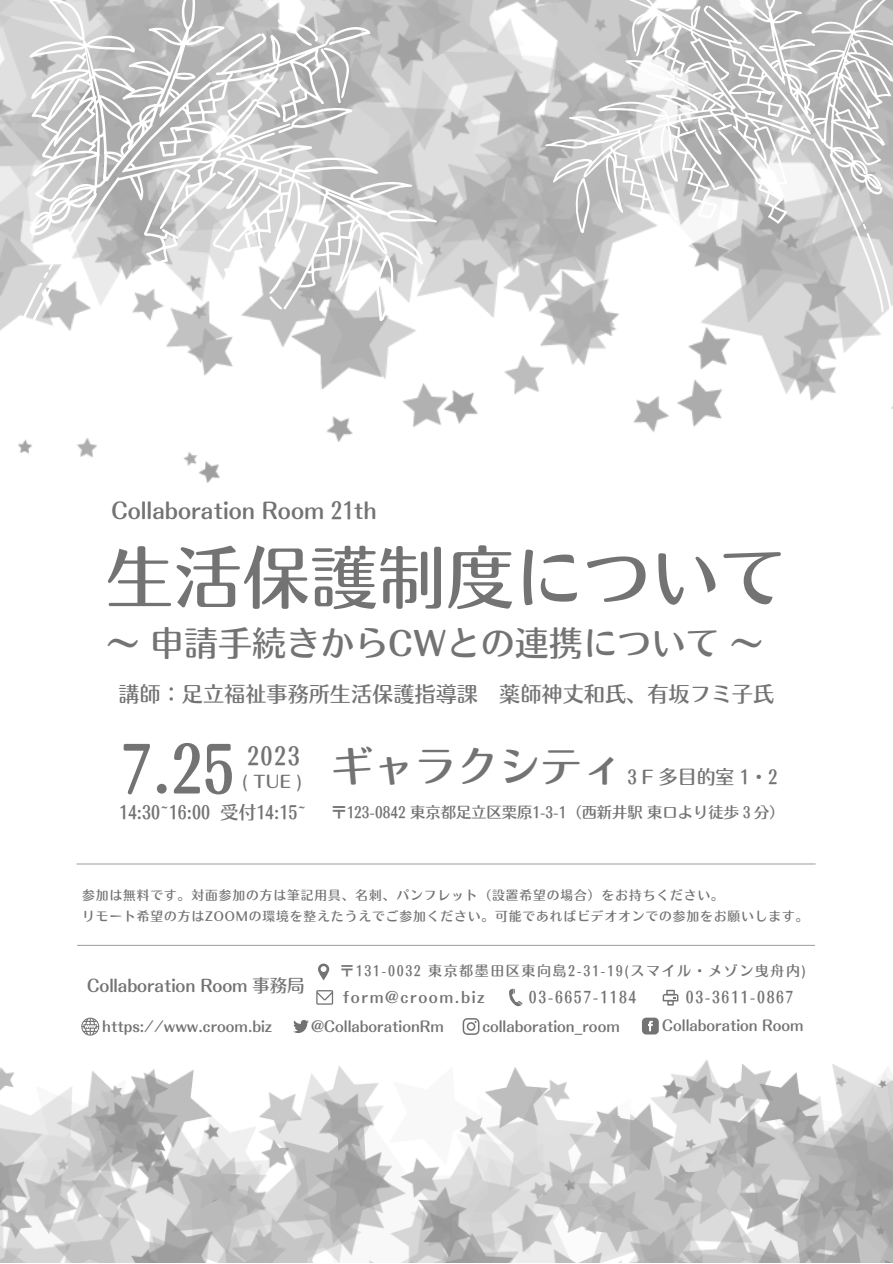
<style>
.page{position:relative;width:893px;height:1264px;background:#fff}
.page>*{position:absolute;margin:0;border:0;box-sizing:border-box;transform-origin:0 0}
.t1{font:68.1px "Motoya Ma Aporo Std W4";color:#737373}
.t2{font:63.6px "Motoya Ma Aporo Std W4";color:#737373}
.t3{font:41.7px "Motoya Ma Aporo Std W4";color:#737373}
.t4{font:34.05px "Motoya Ma Aporo Std W4";color:#737373}
.t5{font:24.15px "Motoya Ma Aporo Std W4";color:#737373}
.t6{font:22.95px "Motoya Ma Aporo Std W4";color:#737373}
.t7{font:21.15px "Motoya Ma Aporo Std W4";color:#737373}
.t8{font:18.9px "Motoya Ma Aporo Std W4";color:#737373}
.t9{font:18px "Motoya Ma Aporo Std W4";color:#737373}
.t10{font:17.4px "Motoya Ma Aporo Std W4";letter-spacing:-.005em;color:#737373}
.t11{font:15.75px "Motoya Ma Aporo Std W4";letter-spacing:.1em;color:#737373}
.t12{font:15.3px "Motoya Ma Aporo Std W4";color:#737373}
.t13{font:15.15px "Motoya Ma Aporo Std W4";color:#737373}
.t14{font:13.95px "Motoya Ma Aporo Std W4";letter-spacing:.115em;color:#737373}
.t15{font:12.75px "Motoya Ma Aporo Std W4";letter-spacing:.075em;color:#737373}
</style>
<div class="page">
<svg style="left:293px;top:1020px;width:16px;height:13px"></svg>
<svg style="left:462px;top:1018px;width:17px;height:16px"></svg>
<svg style="left:642px;top:1017px;width:16px;height:17px"></svg>
<svg style="left:662px;top:989px;width:16px;height:16px"></svg>
<svg style="left:509px;top:988px;width:13px;height:18px"></svg>
<svg style="left:316px;top:990px;width:17px;height:14px"></svg>
<svg style="left:318px;top:963px;width:11px;height:17px"></svg>
<svg style="left:81px;top:1017px;width:18px;height:18px"></svg>
<hr style="left:77px;top:944px;width:738px;height:2px;background:#a6a6a6">
<hr style="left:77px;top:863px;width:738px;height:1px;background:#a6a6a6">
<img style="left:0;top:1060px;width:892px;height:202px">
<svg style="left:0;top:0;width:491px;height:483px"></svg>
<svg style="left:491px;top:0;width:401px;height:425px"></svg>
<p class="t6" style="left:111px;top:498px;width:267px">Collaboration Room 21th</p>
<p class="t1" style="left:106px;top:543px;width:682px">生活保護制度について</p>
<p class="t4" style="left:106px;top:625px;width:654px">～申請手続きからCWとの連携について～</p>
<p class="t7" style="left:118px;top:683px;width:656px">講師：足立福祉事務所生活保護指導課 薬師神丈和氏、有坂フミ子氏</p>
<p class="t2" style="left:121px;top:737px;width:115px">7.25</p>
<p class="t5" style="left:247px;top:744px;width:54px">2023</p>
<p class="t10" style="left:242px;top:773px;width:61px">( TUE )</p>
<p class="t3" style="left:331px;top:745px;width:294px">ギャラクシティ</p>
<p class="t8" style="left:622px;top:767px;width:156px">３F 多目的室 1・2</p>
<p class="t9" style="left:119px;top:802px;width:189px">14:30~16:00 受付14:15~</p>
<p class="t12" style="left:331px;top:804px;width:455px">〒123-0842 東京都足立区栗原1-3-1（西新井駅東口より徒歩３分）</p>
<p class="t15" style="left:82px;top:889px;width:643px">参加は無料です。対面参加の方は筆記用具、名刺、パンフレット（設置希望の場合）をお持ちください。</p>
<p class="t15" style="left:82px;top:909px;width:728px">リモート希望の方はZOOMの環境を整えたうえでご参加ください。可能であればビデオオンでの参加をお願いします。</p>
<p class="t10" style="left:87px;top:977px;width:219px">Collaboration Room 事務局</p>
<p class="t14" style="left:340px;top:963px;width:467px">〒131-0032 東京都墨田区東向島2-31-19(スマイル・メゾン曳舟内)</p>
<p class="t11" style="left:343px;top:988px;width:143px">form@croom.biz</p>
<p class="t11" style="left:529px;top:988px;width:109px">03-6657-1184</p>
<p class="t11" style="left:686px;top:988px;width:109px">03-3611-0867</p>
<p class="t13" style="left:102px;top:1018px;width:171px">https://www.croom.biz</p>
<p class="t13" style="left:311px;top:1019px;width:134px">@CollaborationRm</p>
<p class="t13" style="left:482px;top:1018px;width:139px">collaboration_room</p>
<p class="t13" style="left:662px;top:1018px;width:143px">Collaboration Room</p>
</div>
